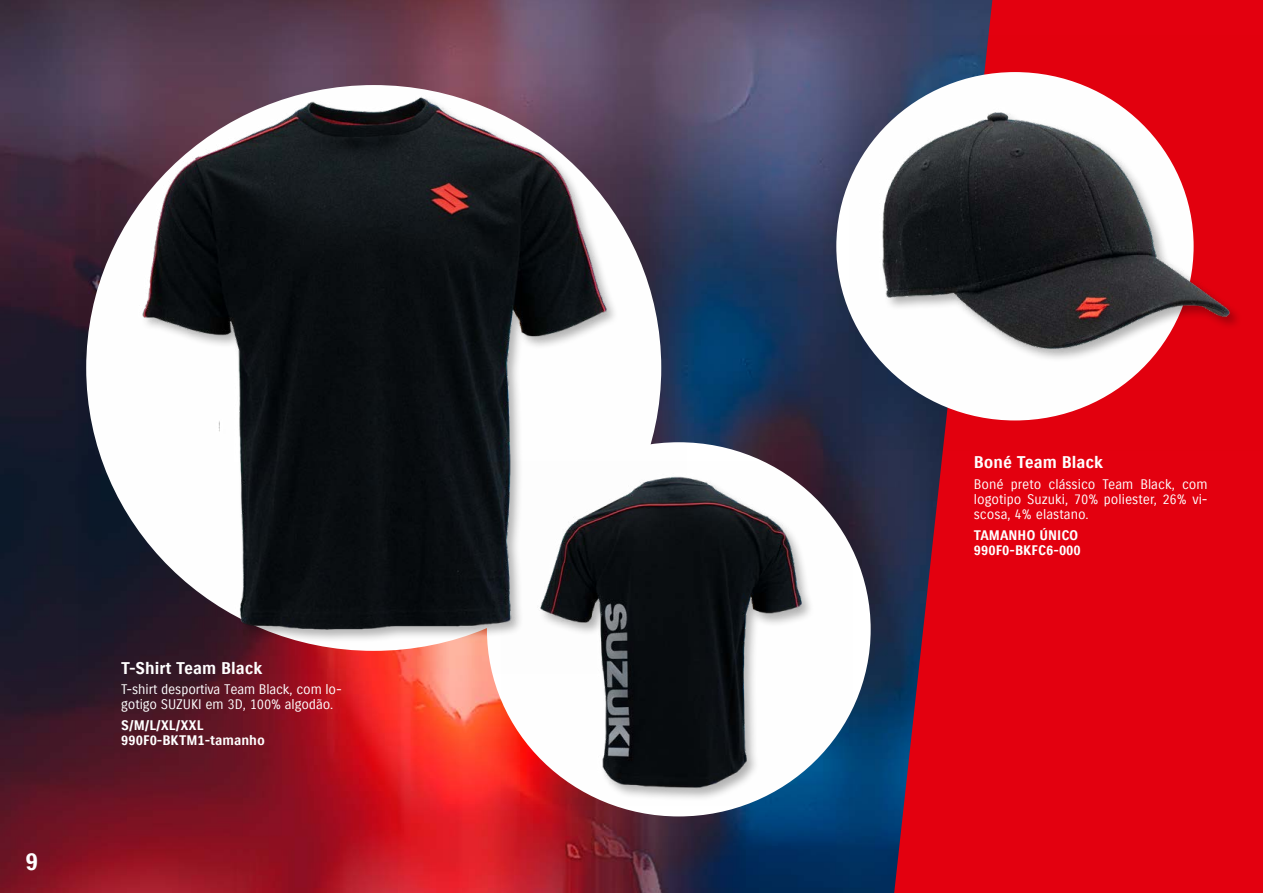
<style>
.page{position:relative;width:1263px;height:893px;background:#fff}
.page>*{position:absolute;margin:0;border:0;box-sizing:border-box;transform-origin:0 0}
.t1{font:24px "Suzuki PRO Bold";color:#fff}
.t2{font:16.5px "Suzuki PRO Bold";color:#fff}
.t3{font:13.5px/15px "Suzuki PRO Regular";letter-spacing:-.01em;color:#fff}
.t4{font:13.5px/15px "Suzuki PRO Bold";color:#fff}
</style>
<div class="page">
<img style="left:0;top:0;width:894px;height:893px">
<svg style="left:894px;top:0;width:369px;height:893px;background:#d30415"></svg>
<div style="left:487px;top:442px;width:384px;height:374px;background:#fff;border-radius:50%"></div>
<img style="left:849px;top:36px;width:414px;height:415px">
<img style="left:79px;top:66px;width:607px;height:608px">
<img style="left:502px;top:461px;width:351px;height:345px">
<h1 class="t1" style="left:26px;top:847px;width:14px">9</h1>
<p class="t2" style="left:121px;top:659px;width:143px">T-Shirt Team Black</p>
<p class="t3" style="left:121px;top:681px;width:222px">T-shirt desportiva Team Black, com lo&shy;gotigo SUZUKI em 3D, 100% algodão.</p>
<p class="t4" style="left:121px;top:717px;width:145px">S/M/L/XL/XXL<br>990F0-BKTM1-tamanho</p>
<p class="t2" style="left:974px;top:452px;width:131px">Boné Team Black</p>
<p class="t3" style="left:974px;top:477px;width:235px;text-align:justify">Boné preto clássico Team Black, com logotipo Suzuki, 70% poliester, 26% vi&shy;scosa, 4% elastano.</p>
<p class="t4" style="left:974px;top:528px;width:109px">TAMANHO ÚNICO<br>990F0-BKFC6-000</p>
</div>
